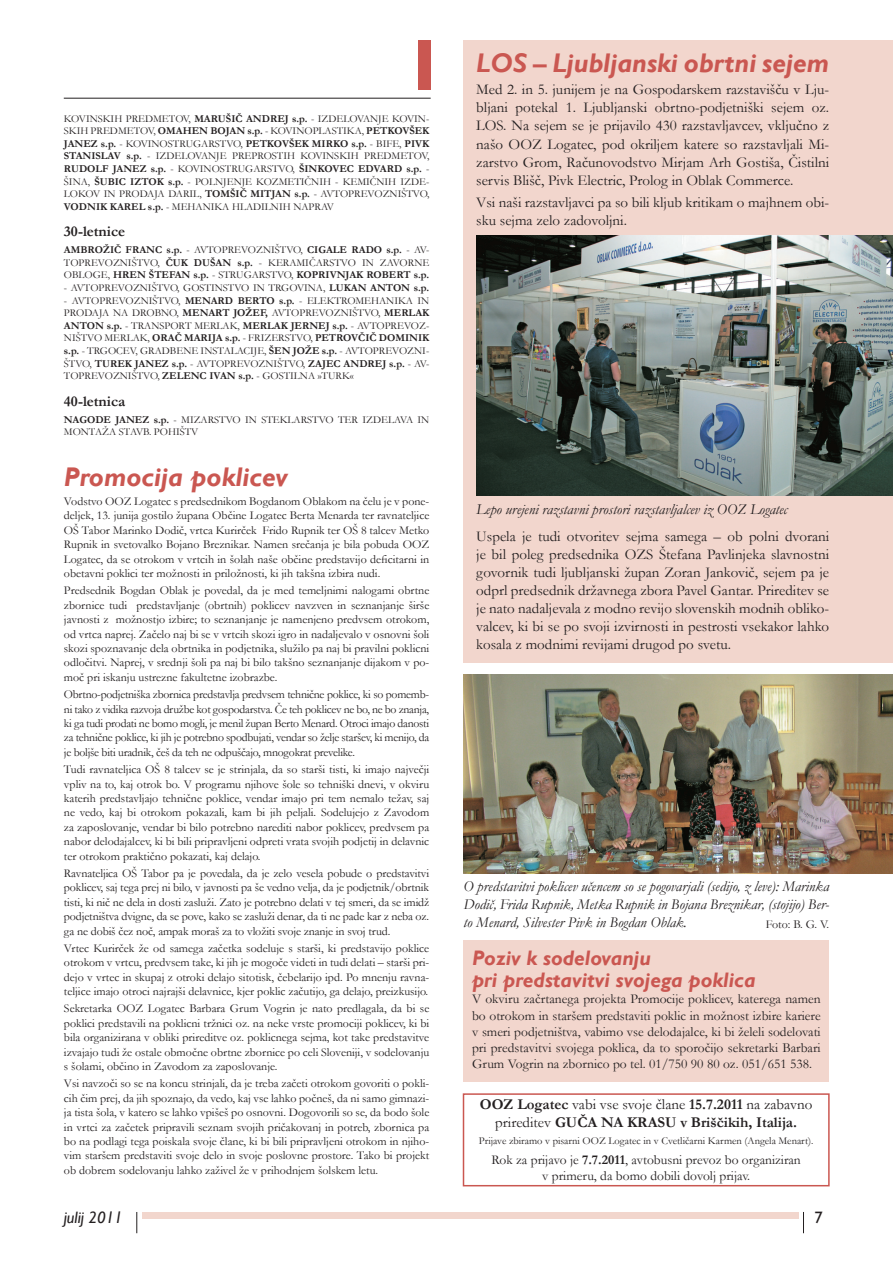
<style>
.page{position:relative;width:893px;height:1263px;background:#fff}
.page>*{position:absolute;margin:0;border:0;box-sizing:border-box;transform-origin:0 0}
.t1{font:italic 700 27px "Gill Sans";color:#ca5751}
.t2{font:italic 700 21px/22.5px "Gill Sans";color:#ca5751}
.t3{font:italic 16.5px "Gill Sans";color:#231f20}
.t4{font:16.5px "Gill Sans";color:#231f20}
.t5{font:15px/18px "Garamond";color:#231f20;text-align:justify}
.t6{font:italic 15px/18px "Garamond";color:#231f20;text-align:justify}
.t7{font:700 15px/18px "Garamond";color:#231f20;text-align:center}
.t8{font:13.5px/16.2px "Garamond";color:#231f20;text-align:justify}
.t9{font:12px/14.4px "Garamond";color:#231f20;text-align:justify}
.t10{font:10.5px/12.6px "Garamond";color:#231f20;text-align:justify}
.s1{font-weight:700}
.s2{font-weight:400}
</style>
<div class="page">
<div style="left:463px;top:941px;width:366px;height:141px;background:#f2d6cd"></div>
<div style="left:463px;top:40px;width:430px;height:622px;background:#f2d6cd"></div>
<hr style="left:64px;top:98px;width:367px;height:1px;background:#231f20">
<div style="left:418px;top:40px;width:13px;height:49px;background:#ca5751"></div>
<div style="left:142px;top:1212px;width:657px;height:6px;background:#f2d6cd"></div>
<svg style="left:803px;top:1212px;width:1px;height:21px"></svg>
<svg style="left:137px;top:1212px;width:1px;height:21px"></svg>
<img style="left:463px;top:675px;width:430px;height:198px">
<img style="left:476px;top:235px;width:417px;height:261px">
<div style="left:463px;top:1093px;width:367px;height:93px;border:2px solid #ca5751"></div>
<p class="t10" style="left:64px;top:112px;width:367px">KOVINSKIH PREDMETOV, <span class="s1">MARUŠIČ ANDREJ s.p.</span> - IZDELOVANJE KOVIN-SKIH PREDMETOV, <span class="s1">OMAHEN BOJAN s.p.</span> - KOVINOPLASTIKA, <span class="s1">PETKOVŠEK JANEZ s.p.</span> - KOVINOSTRUGARSTVO, <span class="s1">PETKOVŠEK MIRKO s.p.</span> - BIFE, <span class="s1">PIVK STANISLAV s.p.</span> - IZDELOVANJE PREPROSTIH KOVINSKIH PREDMETOV, <span class="s1">RUDOLF JANEZ s.p.</span> - KOVINOSTRUGARSTVO, <span class="s1">ŠINKOVEC EDVARD s.p.</span> - ŠINA, <span class="s1">ŠUBIC IZTOK s.p.</span> - POLNJENJE KOZMETIČNIH - KEMIČNIH IZDE-LOKOV IN PRODAJA DARIL, <span class="s1">TOMŠIČ MITJAN s.p.</span> - AVTOPREVOZNIŠTVO, <span class="s1">VODNIK KAREL s.p.</span> - MEHANIKA HLADILNIH NAPRAV</p>
<p class="t7" style="left:64px;top:223px;width:63px">30-letnice</p>
<p class="t10" style="left:64px;top:243px;width:367px"><span class="s1">AMBROŽIČ FRANC s.p.</span> - AVTOPREVOZNIŠTVO, <span class="s1">CIGALE RADO s.p.</span> - AV-TOPREVOZNIŠTVO, <span class="s1">ČUK DUŠAN s.p.</span> - KERAMIČARSTVO IN ZAVORNE OBLOGE, <span class="s1">HREN ŠTEFAN s.p.</span> - STRUGARSTVO, <span class="s1">KOPRIVNJAK ROBERT s.p.</span></p>
<p class="t10" style="left:64px;top:281px;width:367px">- AVTOPREVOZNIŠTVO, GOSTINSTVO IN TRGOVINA, <span class="s1">LUKAN ANTON s.p.</span></p>
<p class="t10" style="left:64px;top:294px;width:367px">- AVTOPREVOZNIŠTVO, <span class="s1">MENARD BERTO s.p.</span> - ELEKTROMEHANIKA IN PRODAJA NA DROBNO, <span class="s1">MENART JOŽEF,</span> AVTOPREVOZNIŠTVO, <span class="s1">MERLAK ANTON s.p.</span> - TRANSPORT MERLAK, <span class="s1">MERLAK JERNEJ s.p.</span> - AVTOPREVOZ-NIŠTVO MERLAK, <span class="s1">ORAČ MARIJA s.p.</span> - FRIZERSTVO, <span class="s1">PETROVČIČ DOMINIK s.p.</span> - TRGOCEV, GRADBENE INSTALACIJE, <span class="s1">ŠEN JOŽE s.p.</span> - AVTOPREVOZNI-ŠTVO, <span class="s1">TUREK JANEZ s.p.</span> - AVTOPREVOZNIŠTVO, <span class="s1">ZAJEC ANDREJ s.p.</span> - AV-TOPREVOZNIŠTVO, <span class="s1">ZELENC IVAN s.p.</span> - GOSTILNA »TURK«</p>
<p class="t7" style="left:64px;top:392px;width:63px">40-letnica</p>
<p class="t10" style="left:64px;top:413px;width:367px"><span class="s1">NAGODE JANEZ s.p.</span> - MIZARSTVO IN STEKLARSTVO TER IZDELAVA IN<br>MONTAŽA STAVB. POHIŠTV</p>
<h1 class="t1" style="left:64px;top:461px;width:225px">Promocija poklicev</h1>
<p class="t9" style="left:64px;top:494px;width:367px">Vodstvo OOZ Logatec s predsednikom Bogdanom Oblakom na čelu je v pone&shy;deljek, 13. junija gostilo župana Občine Logatec Berta Menarda ter ravnateljice OŠ Tabor Marinko Dodič, vrtca Kurirček Frido Rupnik ter OŠ 8 talcev Metko Rupnik in svetovalko Bojano Breznikar. Namen srečanja je bila pobuda OOZ Logatec, da se otrokom v vrtcih in šolah naše občine predstavijo deficitarni in obetavni poklici ter možnosti in priložnosti, ki jih takšna izbira nudi.</p>
<p class="t9" style="left:64px;top:583px;width:367px">Predsednik Bogdan Oblak je povedal, da je med temeljnimi nalogami obrtne zbornice tudi predstavljanje (obrtnih) poklicev navzven in seznanjanje širše javnosti z možnostjo izbire; to seznanjanje je namenjeno predvsem otrokom, od vrtca naprej. Začelo naj bi se v vrtcih skozi igro in nadaljevalo v osnovni šoli skozi spoznavanje dela obrtnika in podjetnika, služilo pa naj bi pravilni poklicni odločitvi. Naprej, v srednji šoli pa naj bi bilo takšno seznanjanje dijakom v po&shy;moč pri iskanju ustrezne fakultetne izobrazbe.</p>
<p class="t9" style="left:64px;top:687px;width:367px">Obrtno-podjetniška zbornica predstavlja predvsem tehnične poklice, ki so pomemb&shy;ni tako z vidika razvoja družbe kot gospodarstva. Če teh poklicev ne bo, ne bo znanja, ki ga tudi prodati ne bomo mogli, je menil župan Berto Menard. Otroci imajo danosti za tehnične poklice, ki jih je potrebno spodbujati, vendar so želje staršev, ki menijo, da je boljše biti uradnik, češ da teh ne odpuščajo, mnogokrat prevelike.</p>
<p class="t9" style="left:64px;top:762px;width:367px">Tudi ravnateljica OŠ 8 talcev se je strinjala, da so starši tisti, ki imajo največji vpliv na to, kaj otrok bo. V programu njihove šole so tehniški dnevi, v okviru katerih predstavljajo tehnične poklice, vendar imajo pri tem nemalo težav, saj ne vedo, kaj bi otrokom pokazali, kam bi jih peljali. Sodelujejo z Zavodom za zaposlovanje, vendar bi bilo potrebno narediti nabor poklicev, predvsem pa nabor delodajalcev, ki bi bili pripravljeni odpreti vrata svojih podjetij in delavnic ter otrokom praktično pokazati, kaj delajo.</p>
<p class="t9" style="left:64px;top:866px;width:367px">Ravnateljica OŠ Tabor pa je povedala, da je zelo vesela pobude o predstavitvi poklicev, saj tega prej ni bilo, v javnosti pa še vedno velja, da je podjetnik/obrtnik tisti, ki nič ne dela in dosti zasluži. Zato je potrebno delati v tej smeri, da se imidž podjetništva dvigne, da se pove, kako se zasluži denar, da ti ne pade kar z neba oz. ga ne dobiš čez noč, ampak moraš za to vložiti svoje znanje in svoj trud.</p>
<p class="t9" style="left:64px;top:940px;width:367px">Vrtec Kurirček že od samega začetka sodeluje s starši, ki predstavijo poklice otrokom v vrtcu, predvsem take, ki jih je mogoče videti in tudi delati – starši pri&shy;dejo v vrtec in skupaj z otroki delajo sitotisk, čebelarijo ipd. Po mnenju ravna&shy;teljice imajo otroci najrajši delavnice, kjer poklic začutijo, ga delajo, preizkusijo.</p>
<p class="t9" style="left:64px;top:1001px;width:367px">Sekretarka OOZ Logatec Barbara Grum Vogrin je nato predlagala, da bi se poklici predstavili na poklicni tržnici oz. na neke vrste promociji poklicev, ki bi bila organizirana v obliki prireditve oz. poklicnega sejma, kot take predstavitve izvajajo tudi že ostale območne obrtne zbornice po celi Sloveniji, v sodelovanju s šolami, občino in Zavodom za zaposlovanje.</p>
<p class="t9" style="left:64px;top:1076px;width:367px">Vsi navzoči so se na koncu strinjali, da je treba začeti otrokom govoriti o pokli&shy;cih čim prej, da jih spoznajo, da vedo, kaj vse lahko počneš, da ni samo gimnazi&shy;ja tista šola, v katero se lahko vpišeš po osnovni. Dogovorili so se, da bodo šole in vrtci za začetek pripravili seznam svojih pričakovanj in potreb, zbornica pa bo na podlagi tega poiskala svoje člane, ki bi bili pripravljeni otrokom in njiho&shy;vim staršem predstaviti svoje delo in svoje poslovne prostore. Tako bi projekt ob dobrem sodelovanju lahko zaživel že v prihodnjem šolskem letu.</p>
<h3 class="t3" style="left:64px;top:1208px;width:61px">julij 2011</h3>
<h1 class="t1" style="left:476px;top:47px;width:354px">LOS – Ljubljanski obrtni sejem</h1>
<p class="t5" style="left:476px;top:80px;width:354px">Med 2. in 5. junijem je na Gospodarskem razstavišču v Lju&shy;bljani potekal 1. Ljubljanski obrtno-podjetniški sejem oz.<br>LOS. Na sejem se je prijavilo 430 razstavljavcev, vključno z našo OOZ Logatec, pod okriljem katere so razstavljali Mi&shy;zarstvo Grom, Računovodstvo Mirjam Arh Gostiša, Čistilni servis Blišč, Pivk Electric, Prolog in Oblak Commerce.</p>
<p class="t5" style="left:476px;top:193px;width:354px">Vsi naši razstavljavci pa so bili kljub kritikam o majhnem obi&shy;sku sejma zelo zadovoljni.</p>
<p class="t6" style="left:476px;top:500px;width:313px">Lepo urejeni razstavni prostori razstavljalcev iz OOZ Logatec</p>
<p class="t5" style="left:476px;top:527px;width:354px">Uspela je tudi otvoritev sejma samega – ob polni dvorani je bil poleg predsednika OZS Štefana Pavlinjeka slavnostni govornik tudi ljubljanski župan Zoran Jankovič, sejem pa je odprl predsednik državnega zbora Pavel Gantar. Prireditev se je nato nadaljevala z modno revijo slovenskih modnih obliko&shy;valcev, ki bi se po svoji izvirnosti in pestrosti vsekakor lahko kosala z modnimi revijami drugod po svetu.</p>
<p class="t6" style="left:463px;top:877px;width:367px">O predstavitvi poklicev učencem so se pogovarjali (sedijo, z leve): Marinka Dodič, Frida Rupnik, Metka Rupnik in Bojana Breznikar, (stojijo) Ber&shy;to Menard, Silvester Pivk in Bogdan Oblak.</p>
<p class="t9" style="left:766px;top:916px;width:65px">Foto: B. G. V.</p>
<h2 class="t2" style="left:472px;top:947px;width:285px">Poziv k sodelovanju<br>pri predstavitvi svojega poklica</h2>
<p class="t8" style="left:472px;top:991px;width:350px">V okviru začrtanega projekta Promocije poklicev, katerega namen bo otrokom in staršem predstaviti poklic in možnost izbire kariere v smeri podjetništva, vabimo vse delodajalce, ki bi želeli sodelovati pri predstavitvi svojega poklica, da to sporočijo sekretarki Barbari Grum Vogrin na zbornico po tel. 01/750 90 80 oz. 051/651 538.</p>
<p class="t7" style="left:480px;top:1095px;width:334px">OOZ Logatec <span class="s2">vabi vse svoje člane</span> 15.7.2011 <span class="s2">na zabavno prireditev</span> GUČA NA KRASU v Briščikih, Italija.</p>
<p class="t10" style="left:479px;top:1134px;width:336px">Prijave zbiramo v pisarni OOZ Logatec in v Cvetličarni Karmen (Angela Menart).</p>
<p class="t8" style="left:491px;top:1151px;width:311px;text-align:center">Rok za prijavo je <span class="s1">7.7.2011</span>, avtobusni prevoz bo organiziran v primeru, da bomo dobili dovolj prijav.</p>
<h3 class="t4" style="left:814px;top:1208px;width:10px">7</h3>
</div>
